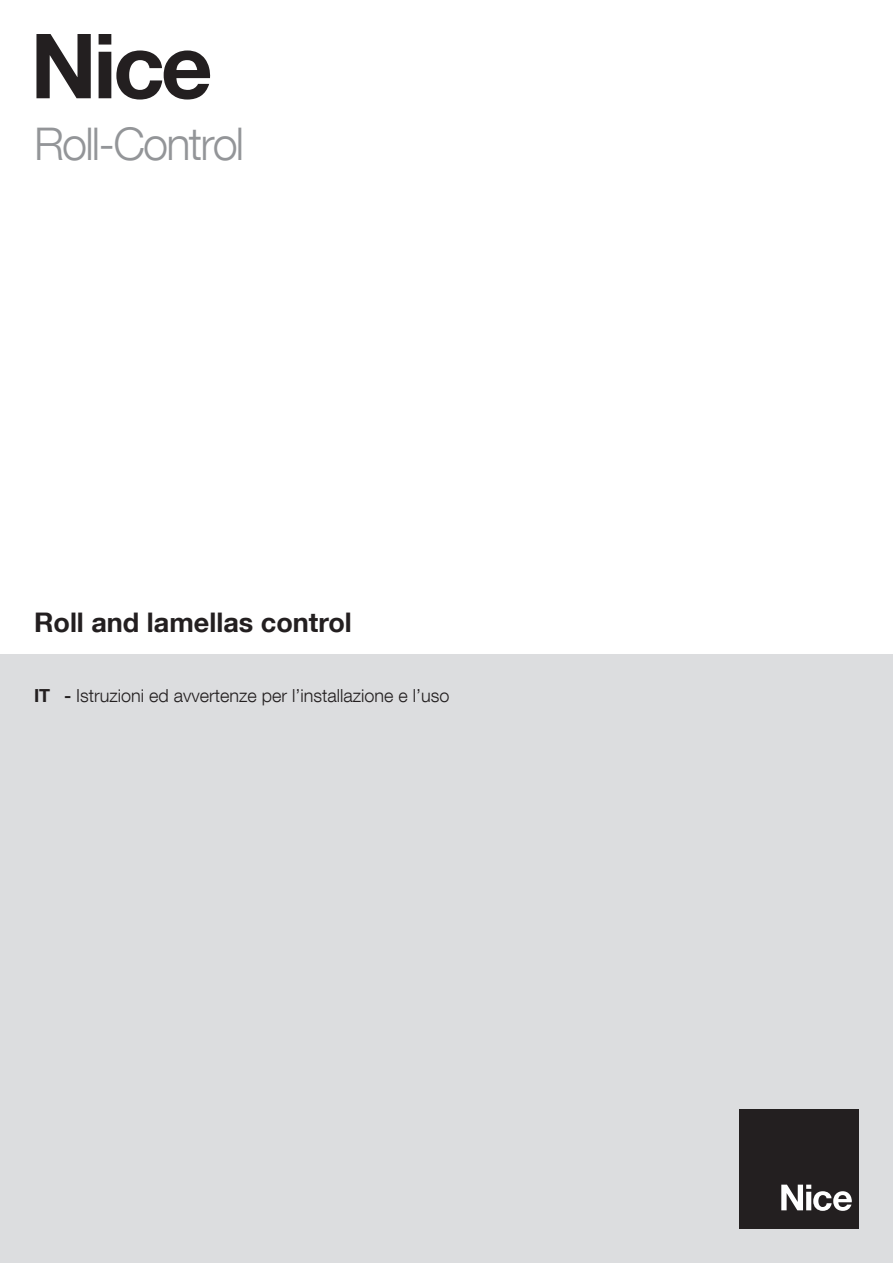
<style>
.page{position:relative;width:893px;height:1263px;background:#fff}
.page>*{position:absolute;margin:0;border:0;box-sizing:border-box;transform-origin:0 0}
.t1{font:700 90px "Helvetica Neue LT Com";color:#231f20}
.Normale{font:300 45px "Helvetica Neue LT Com";letter-spacing:-.04em;color:#939598}
.t2{font:700 27px "Helvetica Neue LT Com";color:#231f20}
.t3{font:300 18px "Helvetica Neue LT Com";color:#231f20}
.s1{font-weight:700}
</style>
<div class="page">
<div style="left:0;top:655px;width:893px;height:608px;background:#dcdddf"></div>
<div style="left:740px;top:1110px;width:119px;height:119px;background:#231f20"></div>
<svg style="left:781px;top:1184px;width:71px;height:27px"></svg>
<p class="t1" style="left:30px;top:9px;width:184px">Nice</p>
<p class="Normale" style="left:34px;top:117px;width:212px">Roll-Control</p>
<p class="t2" style="left:34px;top:605px;width:319px">Roll and lamellas control</p>
<p class="t3" style="left:34px;top:684px;width:417px"><span class="s1">IT -</span> Istruzioni ed avvertenze per l’installazione e l’uso</p>
</div>
